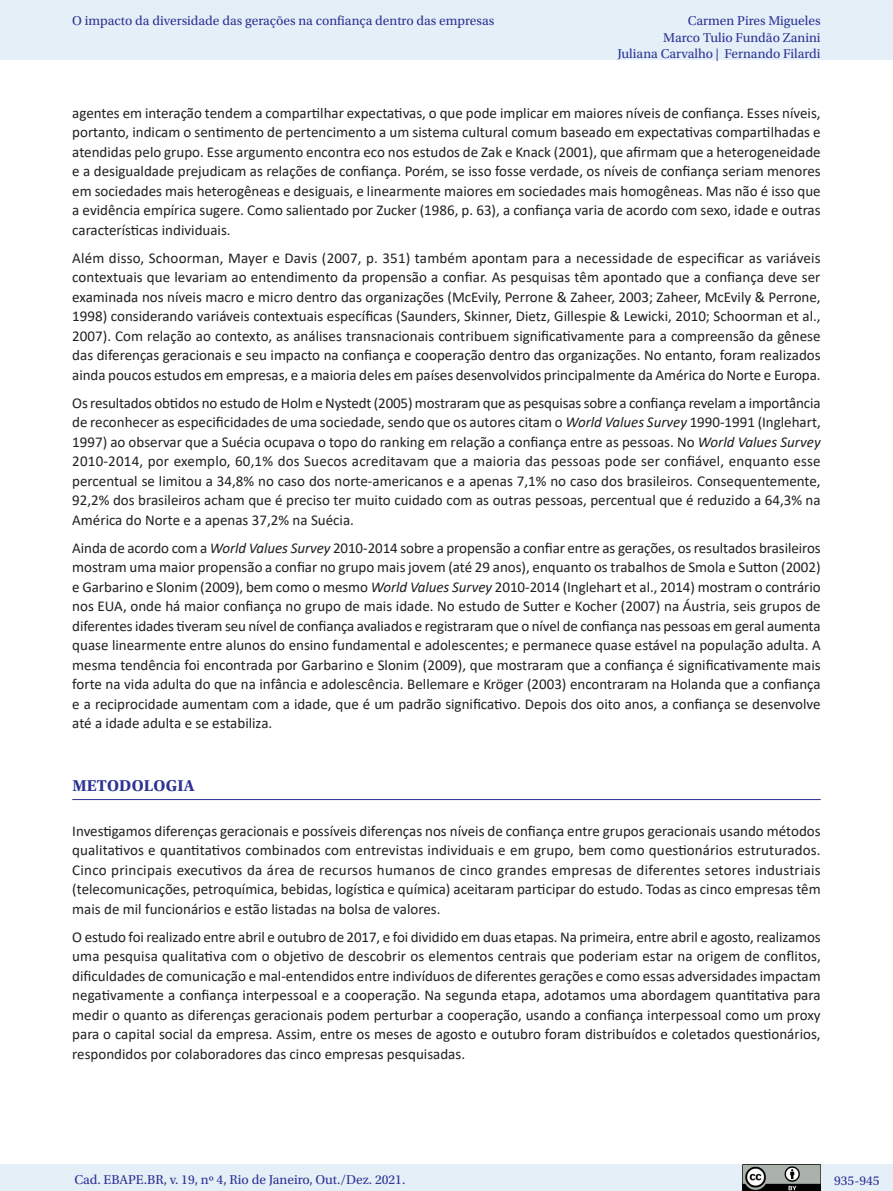
<style>
.page{position:relative;width:893px;height:1191px;background:#fff}
.page>*{position:absolute;margin:0;border:0;box-sizing:border-box;transform-origin:0 0}
._07_1_sub_1{font:700 16.5px "Utopia Std";letter-spacing:.01em;color:#2b3393}
._06_0_texto{font:15px/19.5px "Calibri";color:#231f20;text-align:justify}
.t1{font:13.5px/16.5px "Utopia Std";color:#2b3393;text-align:right}
.s1{font-style:italic}
</style>
<div class="page">
<div style="left:0;top:0;width:893px;height:60px;background:#e4eff8"></div>
<div style="left:0;top:1164px;width:893px;height:27px;background:#e4eff8"></div>
<img style="left:743px;top:1164px;width:78px;height:27px">
<hr style="left:72px;top:799px;width:749px;height:1px;background:#2b3393">
<p class="t1" style="left:72px;top:13px;width:423px">O impacto da diversidade das gerações na confiança dentro das empresas</p>
<p class="t1" style="left:617px;top:13px;width:205px">Carmen Pires Migueles<br>Marco Tulio Fundão Zanini<br>Juliana Carvalho | Fernando Filardi</p>
<p class="_06_0_texto" style="left:72px;top:102px;width:750px">agentes em interação tendem a compartilhar expectativas, o que pode implicar em maiores níveis de confiança. Esses níveis, portanto, indicam o sentimento de pertencimento a um sistema cultural comum baseado em expectativas compartilhadas e atendidas pelo grupo. Esse argumento encontra eco nos estudos de Zak e Knack (2001), que afirmam que a heterogeneidade e a desigualdade prejudicam as relações de confiança. Porém, se isso fosse verdade, os níveis de confiança seriam menores em sociedades mais heterogêneas e desiguais, e linearmente maiores em sociedades mais homogêneas. Mas não é isso que a evidência empírica sugere. Como salientado por Zucker (1986, p. 63), a confiança varia de acordo com sexo, idade e outras características individuais.</p>
<p class="_06_0_texto" style="left:72px;top:247px;width:750px">Além disso, Schoorman, Mayer e Davis (2007, p. 351) também apontam para a necessidade de especificar as variáveis contextuais que levariam ao entendimento da propensão a confiar. As pesquisas têm apontado que a confiança deve ser examinada nos níveis macro e micro dentro das organizações (McEvily, Perrone &amp; Zaheer, 2003; Zaheer, McEvily &amp; Perrone, 1998) considerando variáveis contextuais específicas (Saunders, Skinner, Dietz, Gillespie &amp; Lewicki, 2010; Schoorman et al., 2007). Com relação ao contexto, as análises transnacionais contribuem significativamente para a compreensão da gênese das diferenças geracionais e seu impacto na confiança e cooperação dentro das organizações. No entanto, foram realizados ainda poucos estudos em empresas, e a maioria deles em países desenvolvidos principalmente da América do Norte e Europa.</p>
<p class="_06_0_texto" style="left:72px;top:392px;width:750px">Os resultados obtidos no estudo de Holm e Nystedt (2005) mostraram que as pesquisas sobre a confiança revelam a importância de reconhecer as especificidades de uma sociedade, sendo que os autores citam o <span class="s1">World Values Survey</span> 1990-1991 (Inglehart, 1997) ao observar que a Suécia ocupava o topo do ranking em relação a confiança entre as pessoas. No <span class="s1">World Values Survey </span>2010-2014, por exemplo, 60,1% dos Suecos acreditavam que a maioria das pessoas pode ser confiável, enquanto esse percentual se limitou a 34,8% no caso dos norte-americanos e a apenas 7,1% no caso dos brasileiros. Consequentemente, 92,2% dos brasileiros acham que é preciso ter muito cuidado com as outras pessoas, percentual que é reduzido a 64,3% na América do Norte e a apenas 37,2% na Suécia.</p>
<p class="_06_0_texto" style="left:72px;top:537px;width:750px">Ainda de acordo com a <span class="s1">World Values Survey</span> 2010-2014 sobre a propensão a confiar entre as gerações, os resultados brasileiros mostram uma maior propensão a confiar no grupo mais jovem (até 29 anos), enquanto os trabalhos de Smola e Sutton (2002) e Garbarino e Slonim (2009), bem como o mesmo <span class="s1">World Values Survey</span> 2010-2014 (Inglehart et al., 2014) mostram o contrário nos EUA, onde há maior confiança no grupo de mais idade. No estudo de Sutter e Kocher (2007) na Áustria, seis grupos de diferentes idades tiveram seu nível de confiança avaliados e registraram que o nível de confiança nas pessoas em geral aumenta quase linearmente entre alunos do ensino fundamental e adolescentes; e permanece quase estável na população adulta. A mesma tendência foi encontrada por Garbarino e Slonim (2009), que mostraram que a confiança é significativamente mais forte na vida adulta do que na infância e adolescência. Bellemare e Kröger (2003) encontraram na Holanda que a confiança e a reciprocidade aumentam com a idade, que é um padrão significativo. Depois dos oito anos, a confiança se desenvolve até a idade adulta e se estabiliza.</p>
<p class="_07_1_sub_1" style="left:72px;top:775px;width:124px">METODOLOGIA</p>
<p class="_06_0_texto" style="left:72px;top:820px;width:750px">Investigamos diferenças geracionais e possíveis diferenças nos níveis de confiança entre grupos geracionais usando métodos qualitativos e quantitativos combinados com entrevistas individuais e em grupo, bem como questionários estruturados.<br>Cinco principais executivos da área de recursos humanos de cinco grandes empresas de diferentes setores industriais (telecomunicações, petroquímica, bebidas, logística e química) aceitaram participar do estudo. Todas as cinco empresas têm mais de mil funcionários e estão listadas na bolsa de valores.</p>
<p class="_06_0_texto" style="left:72px;top:926px;width:750px">O estudo foi realizado entre abril e outubro de 2017, e foi dividido em duas etapas. Na primeira, entre abril e agosto, realizamos uma pesquisa qualitativa com o objetivo de descobrir os elementos centrais que poderiam estar na origem de conflitos, dificuldades de comunicação e mal-entendidos entre indivíduos de diferentes gerações e como essas adversidades impactam negativamente a confiança interpessoal e a cooperação. Na segunda etapa, adotamos uma abordagem quantitativa para medir o quanto as diferenças geracionais podem perturbar a cooperação, usando a confiança interpessoal como um proxy para o capital social da empresa. Assim, entre os meses de agosto e outubro foram distribuídos e coletados questionários, respondidos por colaboradores das cinco empresas pesquisadas.</p>
<p class="t1" style="left:74px;top:1171px;width:333px">Cad. EBAPE.BR, v. 19, nº 4, Rio de Janeiro, Out./Dez. 2021.</p>
<p class="t1" style="left:834px;top:1172px;width:47px">935-945</p>
</div>
